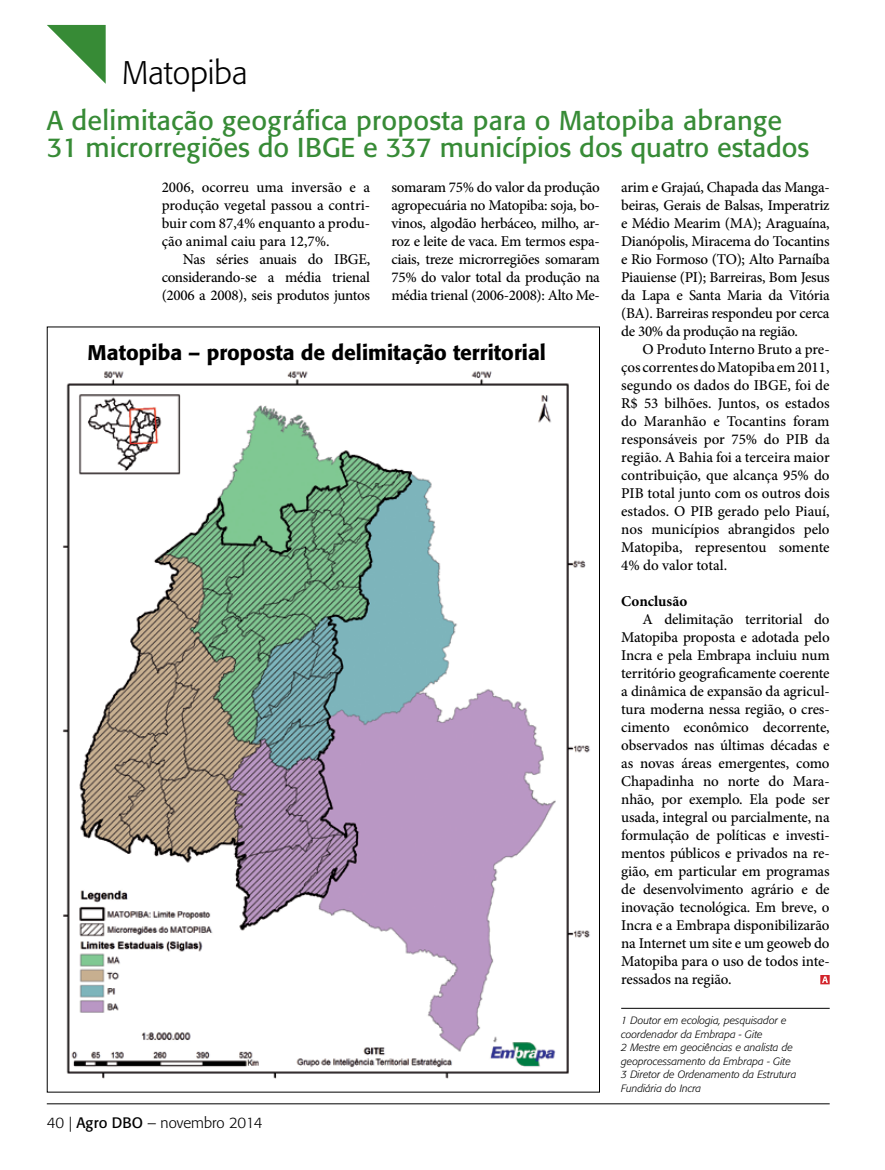
<style>
.page{position:relative;width:885px;height:1170px;background:#fff}
.page>*{position:absolute;margin:0;border:0;box-sizing:border-box;transform-origin:0 0}
.t1{font:300 32.4px "Formata";color:#000}
.t2{font:27px/27px "Formata";letter-spacing:.01em;color:#378b36}
.t3{font:500 21px "Formata";color:#000}
.t4{font:500 15px/18px "Minion Pro";letter-spacing:-.015em;color:#000;text-align:justify}
.t5{font:300 15px "Formata";color:#000}
.t6{font:700 15px "Minion Pro";color:#000}
.t7{font:italic 300 10.5px/13.5px "Formata";color:#000}
.s1{font-weight:400}
</style>
<div class="page">
<hr style="left:47px;top:1103px;width:782px;height:1px;background:#000">
<svg style="left:47px;top:25px;width:59px;height:59px"></svg>
<svg style="left:820px;top:975px;width:9px;height:9px"></svg>
<img style="left:62px;top:371px;width:528px;height:708px">
<hr style="left:621px;top:1007px;width:208px;height:1px;background:#000">
<h1 class="t1" style="left:122px;top:53px;width:127px">Matopiba</h1>
<h2 class="t2" style="left:47px;top:106px;width:764px">A delimitação geográfica proposta para o Matopiba abrange<br>31 microrregiões do IBGE e 337 municípios dos quatro estados</h2>
<p class="t4" style="left:391px;top:178px;width:210px">somaram 75% do valor da produção agropecuária no Matopiba: soja, bo&shy;vinos, algodão herbáceo, milho, ar&shy;roz e leite de vaca. Em termos espa&shy;ciais, treze microrregiões somaram 75% do valor total da produção na média trienal (2006-2008): Alto Me-</p>
<p class="t4" style="left:621px;top:178px;width:210px">arim e Grajaú, Chapada das Manga&shy;beiras, Gerais de Balsas, Imperatriz e Médio Mearim (MA); Araguaína, Dianópolis, Miracema do Tocantins e Rio Formoso (TO); Alto Parnaíba Piauiense (PI); Barreiras, Bom Jesus da Lapa e Santa Maria da Vitória (BA). Barreiras respondeu por cerca de 30% da produção na região.</p>
<p class="t4" style="left:621px;top:340px;width:210px;text-indent:21px">O Produto Interno Bruto a pre&shy;ços correntes do Matopiba em 2011, segundo os dados do IBGE, foi de R$ 53 bilhões. Juntos, os estados do Maranhão e Tocantins foram responsáveis por 75% do PIB da região. A Bahia foi a terceira maior contribuição, que alcança 95% do PIB total junto com os outros dois estados. O PIB gerado pelo Piauí, nos municípios abrangidos pelo Matopiba, representou somente 4% do valor total.</p>
<p class="t6" style="left:621px;top:590px;width:68px">Conclusão</p>
<p class="t4" style="left:621px;top:610px;width:210px;text-indent:21px">A delimitação territorial do Matopiba proposta e adotada pelo Incra e pela Embrapa incluiu num território geograficamente coerente a dinâmica de expansão da agricul&shy;tura moderna nessa região, o cres&shy;cimento econômico decorrente, observados nas últimas décadas e as novas áreas emergentes, como Chapadinha no norte do Mara&shy;nhão, por exemplo. Ela pode ser usada, integral ou parcialmente, na formulação de políticas e investi&shy;mentos públicos e privados na re&shy;gião, em particular em programas de desenvolvimento agrário e de inovação tecnológica. Em breve, o Incra e a Embrapa disponibilizarão na Internet um site e um geoweb do Matopiba para o uso de todos inte&shy;ressados na região.</p>
<p class="t4" style="left:162px;top:178px;width:210px">2006, ocorreu uma inversão e a produção vegetal passou a contri&shy;buir com 87,4% enquanto a produ&shy;ção animal caiu para 12,7%.</p>
<p class="t4" style="left:162px;top:250px;width:210px;text-indent:21px">Nas séries anuais do IBGE, considerando-se a média trienal (2006 a 2008), seis produtos juntos</p>
<h3 class="t3" style="left:88px;top:339px;width:460px">Matopiba – proposta de delimitação territorial</h3>
<p class="t5" style="left:47px;top:1114px;width:217px">40 | <span class="s1">Agro DBO</span> – novembro 2014</p>
<p class="t7" style="left:621px;top:1013px;width:177px">1 Doutor em ecologia, pesquisador e coordenador da Embrapa - Gite<br>2 Mestre em geociências e analista de geoprocessamento da Embrapa - Gite<br>3 Diretor de Ordenamento da Estrutura<br>Fundiária do Incra</p>
</div>
